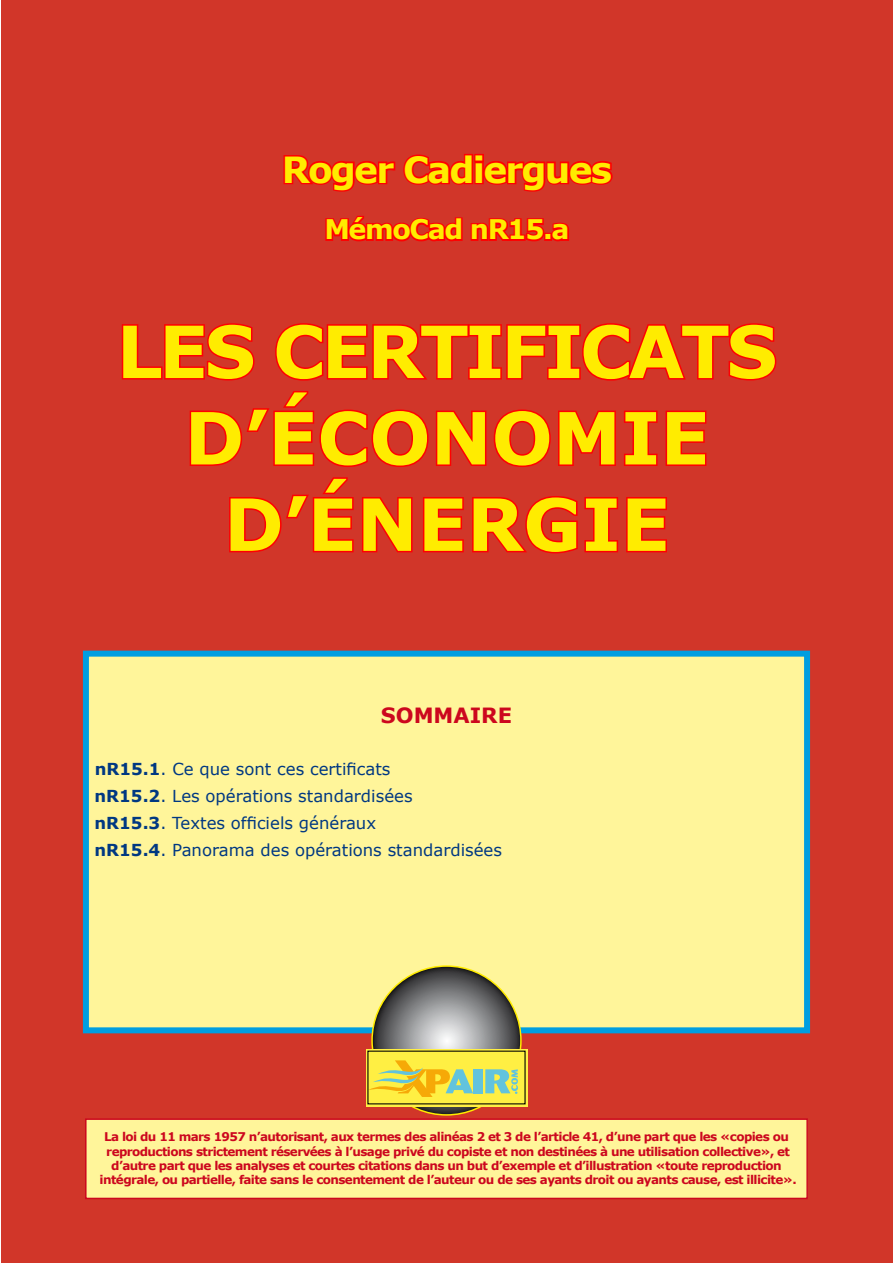
<style>
.page{position:relative;width:893px;height:1263px;background:#fff}
.page>*{position:absolute;margin:0;border:0;box-sizing:border-box;transform-origin:0 0}
.t1{font:700 72px/86.4px "Verdana";color:#ffec00;text-align:center}
.t2{font:700 36px "Verdana";letter-spacing:-.05em;color:#ffec00}
.t3{font:700 27px "Verdana";letter-spacing:-.05em;color:#ffec00}
.t4{font:700 21px "Verdana";color:#cc071e}
.t5{font:16.5px/27px "Verdana";color:#003882}
.t6{font:700 12px/14.4px "Verdana";letter-spacing:-.05em;color:#cc071e;text-align:center}
.s1{font-weight:700}
</style>
<div class="page">
<div style="left:1px;top:0;width:892px;height:1263px;background:#d13629"></div>
<svg style="left:283px;top:154px;width:330px;height:38px"></svg>
<svg style="left:325px;top:216px;width:244px;height:26px"></svg>
<svg style="left:121px;top:323px;width:134px;height:58px"></svg>
<svg style="left:275px;top:323px;width:502px;height:58px"></svg>
<svg style="left:189px;top:391px;width:518px;height:76px"></svg>
<svg style="left:229px;top:477px;width:184px;height:76px"></svg>
<svg style="left:423px;top:497px;width:41px;height:56px"></svg>
<svg style="left:472px;top:496px;width:195px;height:58px"></svg>
<div style="left:86px;top:654px;width:721px;height:376px;background:#fff59a"></div>
<div style="left:83px;top:651px;width:727px;height:382px;border:6px solid #009ee0"></div>
<div style="left:86px;top:1119px;width:721px;height:79px;background:#fff59a"></div>
<div style="left:85px;top:1118px;width:723px;height:81px;border:2px solid #cc071e"></div>
<svg style="left:372px;top:966px;width:149px;height:149px;background:#7d7d77"></svg>
<svg style="left:366px;top:1049px;width:161px;height:57px;background:#e2d43c"></svg>
<div style="left:474px;top:1069px;width:9px;height:24px;background:#62c3dd"></div>
<svg style="left:485px;top:1069px;width:33px;height:25px"></svg>
<svg style="left:369px;top:1060px;width:104px;height:37px;background:#e4d74b"></svg>
<h2 class="t2" style="left:282px;top:147px;width:332px">Roger Cadiergues</h2>
<h3 class="t3" style="left:324px;top:212px;width:247px">MémoCad nR15.a</h3>
<h1 class="t1" style="left:117px;top:306px;width:662px">LES CERTIFICATS<br>D’ÉCONOMIE<br>D’ÉNERGIE</h1>
<h3 class="t4" style="left:381px;top:702px;width:133px">SOMMAIRE</h3>
<h3 class="t5" style="left:95px;top:755px;width:409px"><span class="s1">nR15.1</span>. Ce que sont ces certificats<br><span class="s1">nR15.2</span>. Les opérations standardisées<br><span class="s1">nR15.3</span>. Textes officiels généraux<br><span class="s1">nR15.4</span>. Panorama des opérations standardisées</h3>
<p class="t6" style="left:100px;top:1129px;width:699px">La loi du 11 mars 1957 n’autorisant, aux termes des alinéas 2 et 3 de l’article 41, d’une part que les «copies ou reproductions strictement réservées à l’usage privé du copiste et non destinées à une utilisation collective», et d’autre part que les analyses et courtes citations dans un but d’exemple et d’illustration «toute reproduction intégrale, ou partielle, faite sans le consentement de l’auteur ou de ses ayants droit ou ayants cause, est illicite».</p>
</div>
